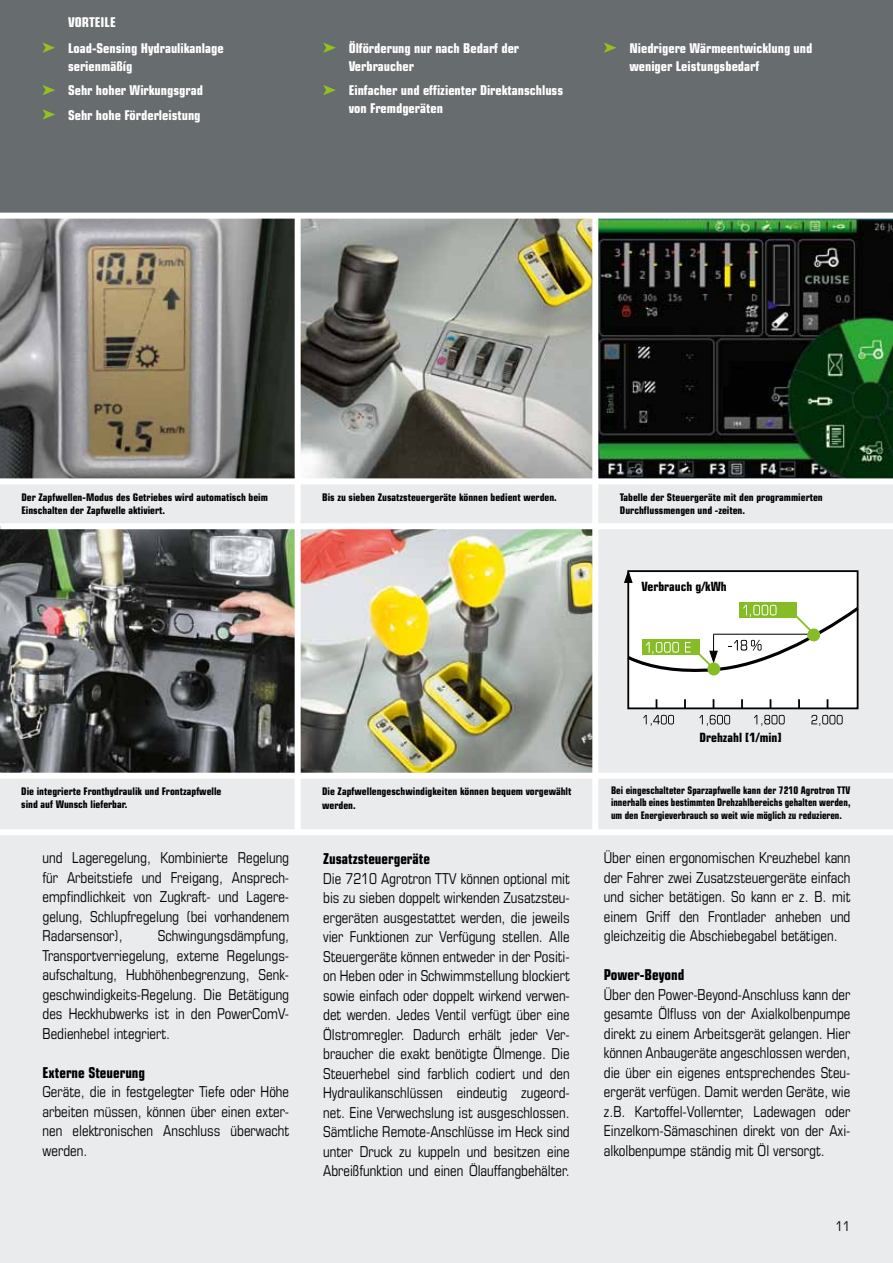
<style>
.page{position:relative;width:893px;height:1263px;background:#e9ebec}
.page>*{position:absolute;margin:0;border:0;box-sizing:border-box;transform-origin:0 0}
.t1{font:condensed 15px/19.5px "Eurostile LT Std";color:#000;text-align:justify;scale:.95 1}
.t2{font:700 condensed 15px "Eurostile LT Std";color:#000;scale:.95 1}
.t3{font:700 condensed 13.5px/18px "Eurostile LT Std";color:#fff}
.t4{font:condensed 13.5px "Eurostile LT Std";color:#000}
.t5{font:700 condensed 12.75px "Eurostile LT Std";color:#000}
.t6{font:700 condensed 10.5px/13.5px "Eurostile LT Std";color:#000}
.t7{font:700 condensed 10.5px/12.6px "Eurostile LT Std";color:#000;text-align:justify;scale:.93 1}
</style>
<div class="page">
<img style="left:0;top:219px;width:893px;height:259px">
<div style="left:0;top:0;width:893px;height:213px;background:#676c6e"></div>
<svg style="left:43px;top:43px;width:12px;height:10px"></svg>
<svg style="left:43px;top:85px;width:12px;height:10px"></svg>
<svg style="left:43px;top:109px;width:12px;height:11px"></svg>
<svg style="left:323px;top:43px;width:13px;height:10px"></svg>
<svg style="left:323px;top:85px;width:13px;height:10px"></svg>
<svg style="left:604px;top:43px;width:12px;height:10px"></svg>
<img style="left:0;top:529px;width:592px;height:244px">
<div style="left:0;top:478px;width:893px;height:6px;background:#fff"></div>
<div style="left:0;top:213px;width:893px;height:6px;background:#fff"></div>
<div style="left:295px;top:216px;width:6px;height:615px;background:#fff"></div>
<div style="left:0;top:773px;width:893px;height:6px;background:#fff"></div>
<div style="left:592px;top:216px;width:6px;height:615px;background:#fff"></div>
<div style="left:0;top:523px;width:893px;height:6px;background:#fff"></div>
<div style="left:0;top:829px;width:893px;height:6px;background:#fff"></div>
<div style="left:628px;top:571px;width:230px;height:137px;background:#fff"></div>
<div style="left:627px;top:570px;width:231px;height:139px;border:2px solid #000"></div>
<svg style="left:643px;top:715px;width:31px;height:11px"></svg>
<svg style="left:699px;top:715px;width:31px;height:11px"></svg>
<svg style="left:798px;top:699px;width:2px;height:10px"></svg>
<svg style="left:741px;top:699px;width:2px;height:10px"></svg>
<svg style="left:754px;top:715px;width:31px;height:11px"></svg>
<svg style="left:811px;top:715px;width:32px;height:11px"></svg>
<svg style="left:624px;top:570px;width:9px;height:13px"></svg>
<div style="left:707px;top:662px;width:13px;height:13px;background:#86bc25;border-radius:50%"></div>
<div style="left:740px;top:602px;width:57px;height:15px;background:#86bc25"></div>
<svg style="left:627px;top:605px;width:232px;height:67px"></svg>
<svg style="left:684px;top:699px;width:2px;height:10px"></svg>
<p class="t3" style="left:68px;top:13px;width:14px">Vorteile</p>
<p class="t3" style="left:68px;top:39px;width:157px">Load-Sensing Hydraulikanlage serienmäßíg</p>
<p class="t3" style="left:68px;top:78px;width:136px;line-height:24.5px">Sehr hoher Wirkungsgrad<br>Sehr hohe Förderleistung</p>
<p class="t3" style="left:349px;top:39px;width:172px">Ölförderung nur nach Bedarf der<br>Verbraucher</p>
<p class="t3" style="left:349px;top:81px;width:216px">Einfacher und effizienter Direktanschluss von Fremdgeräten</p>
<p class="t3" style="left:629px;top:39px;width:185px">Niedrigere Wärmeentwicklung und weniger Leistungsbedarf</p>
<p class="t6" style="left:21px;top:490px;width:248px">Der Zapfwellen-Modus des Getriebes wird automatisch beim</p>
<p class="t6" style="left:322px;top:490px;width:236px">Bis zu sieben Zusatzsteuergeräte können bedient werden.</p>
<p class="t6" style="left:21px;top:504px;width:145px">Einschalten der Zapfwelle aktiviert.</p>
<p class="t6" style="left:620px;top:490px;width:204px">Tabelle der Steuergeräte mit den programmierten<br>Durchflussmengen und -zeiten.</p>
<p class="t5" style="left:641px;top:578px;width:87px">Verbrauch g/kWh</p>
<p class="t5" style="left:699px;top:729px;width:84px">Drehzahl [1/min]</p>
<p class="t6" style="left:21px;top:785px;width:202px;line-height:12.6px">Die integrierte Fronthydraulik und Frontzapfwelle sind auf Wunsch lieferbar.</p>
<p class="t7" style="left:611px;top:783px;width:259px">Bei eingeschalteter Sparzapfwelle kann der 7210 Agrotron TTV innerhalb eines bestimmten Drehzahlbereichs gehalten werden, um den Energieverbrauch so weit wie möglich zu reduzieren.</p>
<p class="t6" style="left:322px;top:784px;width:251px">Die Zapfwellengeschwindigkeiten können bequem vorgewählt werden.</p>
<p class="t1" style="left:43px;top:848px;width:261px">und Lageregelung, Kombinierte Regelung für Arbeitstiefe und Freigang, Ansprech&shy;empfindlichkeit von Zugkraft- und Lagere&shy;gelung, Schlupfregelung (bei vorhandenem Radarsensor),</p>
<p class="t1" style="left:43px;top:926px;width:261px;text-indent:115px">Schwingungsdämpfung, Transportverriegelung, externe Regelungs&shy;aufschaltung, Hubhöhenbegrenzung, Senk&shy;geschwindigkeits-Regelung. Die Betätigung des Heckhubwerks ist in den PowerComV-Bedienhebel integriert.</p>
<p class="t2" style="left:43px;top:1063px;width:110px">Externe Steuerung</p>
<p class="t1" style="left:43px;top:1082px;width:261px">Geräte, die in festgelegter Tiefe oder Höhe arbeiten müssen, können über einen exter&shy;nen elektronischen Anschluss überwacht werden.</p>
<p class="t2" style="left:323px;top:850px;width:114px">Zusatzsteuergeräte</p>
<p class="t1" style="left:323px;top:868px;width:261px">Die 7210 Agrotron TTV können optional mit bis zu sieben doppelt wirkenden Zusatzsteu&shy;ergeräten ausgestattet werden, die jeweils vier Funktionen zur Verfügung stellen. Alle Steuergeräte können entweder in der Positi&shy;on Heben oder in Schwimmstellung blockiert sowie einfach oder doppelt wirkend verwen&shy;det werden. Jedes Ventil verfügt über eine Ölstromregler. Dadurch erhält jeder Ver&shy;braucher die exakt benötigte Ölmenge. Die Steuerhebel sind farblich codiert und den Hydraulikanschlüssen eindeutig zugeord&shy;net. Eine Verwechslung ist ausgeschlossen.<br>Sämtliche Remote-Anschlüsse im Heck sind unter Druck zu kuppeln und besitzen eine Abreißfunktion und einen Ölauffangbehälter.</p>
<p class="t1" style="left:604px;top:848px;width:261px">Über einen ergonomischen Kreuzhebel kann der Fahrer zwei Zusatzsteuergeräte einfach und sicher betätigen. So kann er z. B. mit einem Griff den Frontlader anheben und gleichzeitig die Abschiebegabel betätigen.</p>
<p class="t2" style="left:604px;top:966px;width:86px">Power-Beyond</p>
<p class="t1" style="left:604px;top:984px;width:261px">Über den Power-Beyond-Anschluss kann der gesamte Ölfluss von der Axialkolbenpumpe direkt zu einem Arbeitsgerät gelangen. Hier können Anbaugeräte angeschlossen werden, die über ein eigenes entsprechendes Steu&shy;ergerät verfügen. Damit werden Geräte, wie z.B. Kartoffel-Vollernter, Ladewagen oder Einzelkorn-Sämaschinen direkt von der Axi&shy;alkolbenpumpe ständig mit Öl versorgt.</p>
<p class="t4" style="left:835px;top:1218px;width:17px">11</p>
</div>
